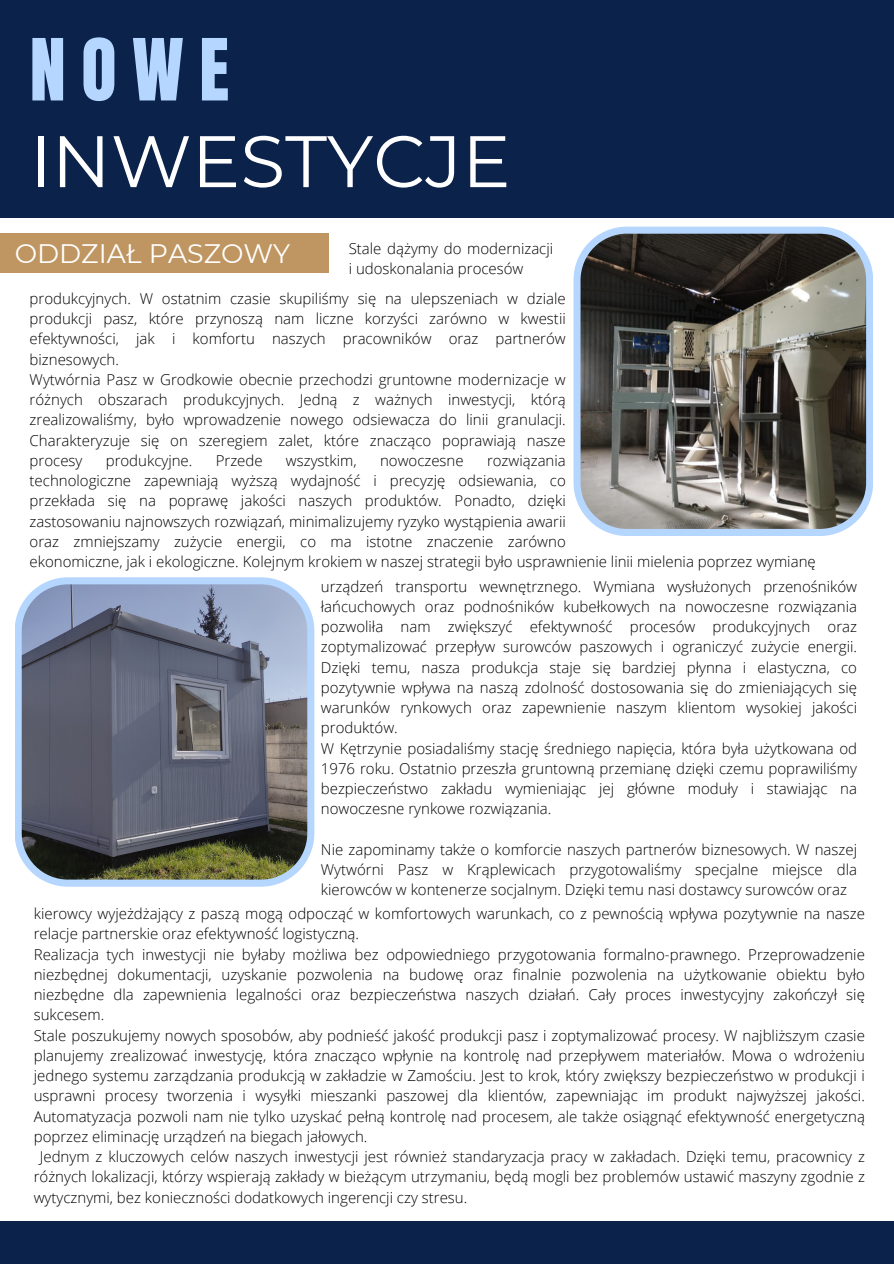
<style>
.page{position:relative;width:894px;height:1264px;background:#fff}
.page>*{position:absolute;margin:0;border:0;box-sizing:border-box;transform-origin:0 0}
.t1{font:72.75px "Montserrat";color:#fff}
.t2{font:72.75px "Anton";color:#b5d6ff}
.t3{font:26.7px "Montserrat";color:#fff}
.t4{font:300 15px/20.2px "Open Sans";color:#000}
</style>
<div class="page">
<div style="left:0;top:1221px;width:893px;height:42px;background:#0b224b"></div>
<div style="left:0;top:0;width:893px;height:217px;background:#0b224b"></div>
<div style="left:0;top:233px;width:329px;height:40px;background:#bf9661"></div>
<svg style="left:573px;top:227px;width:299px;height:309px;background:#6d6d6a"></svg>
<svg style="left:15px;top:577px;width:299px;height:309px;background:#737a88"></svg>
<h1 class="t2" style="left:30px;top:18px;width:201px">NOWE</h1>
<h1 class="t1" style="left:30px;top:117px;width:482px">INWESTYCJE</h1>
<p class="t4" style="left:348px;top:238px;width:206px">Stale dążymy do modernizacji i udoskonalania procesów</p>
<p class="t4" style="left:30px;top:288px;width:537px">produkcyjnych. W ostatnim czasie skupiliśmy się na ulepszeniach w dziale produkcji pasz, które przynoszą nam liczne korzyści zarówno w kwestii efektywności, jak i komfortu naszych pracowników oraz partnerów biznesowych.<br>Wytwórnia Pasz w Grodkowie obecnie przechodzi gruntowne modernizacje w różnych obszarach produkcyjnych. Jedną z ważnych inwestycji, którą zrealizowaliśmy, było wprowadzenie nowego odsiewacza do linii granulacji.<br>Charakteryzuje się on szeregiem zalet, które znacząco poprawiają nasze procesy</p>
<h2 class="t3" style="left:15px;top:237px;width:277px">ODDZIAŁ PASZOWY</h2>
<p class="t4" style="left:106px;top:450px;width:88px">produkcyjne.</p>
<p class="t4" style="left:216px;top:450px;width:48px">Przede</p>
<p class="t4" style="left:286px;top:450px;width:72px">wszystkim,</p>
<p class="t4" style="left:380px;top:450px;width:85px">nowoczesne</p>
<p class="t4" style="left:30px;top:450px;width:787px;text-indent:457px">rozwiązania<br>technologiczne zapewniają wyższą wydajność i precyzję odsiewania, co<br>przekłada się na poprawę jakości naszych produktów. Ponadto, dzięki<br>zastosowaniu najnowszych rozwiązań, minimalizujemy ryzyko wystąpienia awarii<br>oraz zmniejszamy zużycie energii, co ma istotne znaczenie zarówno<br>ekonomiczne, jak i ekologiczne. Kolejnym krokiem w naszej strategii było usprawnienie linii mielenia poprzez wymianę</p>
<p class="t4" style="left:321px;top:575px;width:537px">urządzeń transportu wewnętrznego. Wymiana wysłużonych przenośników łańcuchowych oraz podnośników kubełkowych na nowoczesne rozwiązania pozwoliła nam zwiększyć efektywność procesów produkcyjnych oraz zoptymalizować przepływ surowców paszowych i ograniczyć zużycie energii.<br>Dzięki temu, nasza produkcja staje się bardziej płynna i elastyczna, co pozytywnie wpływa na naszą zdolność dostosowania się do zmieniających się warunków rynkowych oraz zapewnienie naszym klientom wysokiej jakości produktów.<br>W Kętrzynie posiadaliśmy stację średniego napięcia, która była użytkowana od 1976 roku. Ostatnio przeszła gruntowną przemianę dzięki czemu poprawiliśmy bezpieczeństwo zakładu wymieniając jej główne moduły i stawiając na nowoczesne rynkowe rozwiązania.</p>
<p class="t4" style="left:321px;top:839px;width:537px;text-align:justify">Nie zapominamy także o komforcie naszych partnerów biznesowych. W naszej Wytwórni Pasz w Krąplewicach przygotowaliśmy specjalne miejsce dla kierowców w kontenerze socjalnym. Dzięki temu nasi dostawcy surowców oraz</p>
<p class="t4" style="left:34px;top:903px;width:832px">kierowcy wyjeżdżający z paszą mogą odpocząć w komfortowych warunkach, co z pewnością wpływa pozytywnie na nasze</p>
<p class="t4" style="left:34px;top:923px;width:327px">relacje partnerskie oraz efektywność logistyczną.</p>
<p class="t4" style="left:34px;top:943px;width:832px">Realizacja tych inwestycji nie byłaby możliwa bez odpowiedniego przygotowania formalno-prawnego. Przeprowadzenie</p>
<p class="t4" style="left:34px;top:963px;width:832px">niezbędnej dokumentacji, uzyskanie pozwolenia na budowę oraz finalnie pozwolenia na użytkowanie obiektu było</p>
<p class="t4" style="left:34px;top:984px;width:832px">niezbędne dla zapewnienia legalności oraz bezpieczeństwa naszych działań. Cały proces inwestycyjny zakończył się</p>
<p class="t4" style="left:34px;top:1004px;width:72px">sukcesem.</p>
<p class="t4" style="left:34px;top:1024px;width:832px">Stale poszukujemy nowych sposobów, aby podnieść jakość produkcji pasz i zoptymalizować procesy. W najbliższym czasie</p>
<p class="t4" style="left:34px;top:1044px;width:832px">planujemy zrealizować inwestycję, która znacząco wpłynie na kontrolę nad przepływem materiałów. Mowa o wdrożeniu</p>
<p class="t4" style="left:34px;top:1065px;width:832px">jednego systemu zarządzania produkcją w zakładzie w Zamościu. Jest to krok, który zwiększy bezpieczeństwo w produkcji i</p>
<p class="t4" style="left:34px;top:1085px;width:832px">usprawni procesy tworzenia i wysyłki mieszanki paszowej dla klientów, zapewniając im produkt najwyższej jakości.</p>
<p class="t4" style="left:34px;top:1105px;width:832px">Automatyzacja pozwoli nam nie tylko uzyskać pełną kontrolę nad procesem, ale także osiągnąć efektywność energetyczną</p>
<p class="t4" style="left:34px;top:1125px;width:335px">poprzez eliminację urządzeń na biegach jałowych.</p>
<p class="t4" style="left:40px;top:1146px;width:826px">Jednym z kluczowych celów naszych inwestycji jest również standaryzacja pracy w zakładach. Dzięki temu, pracownicy z</p>
<p class="t4" style="left:34px;top:1166px;width:832px">różnych lokalizacji, którzy wspierają zakłady w bieżącym utrzymaniu, będą mogli bez problemów ustawić maszyny zgodnie z</p>
<p class="t4" style="left:34px;top:1186px;width:435px">wytycznymi, bez konieczności dodatkowych ingerencji czy stresu.</p>
</div>
